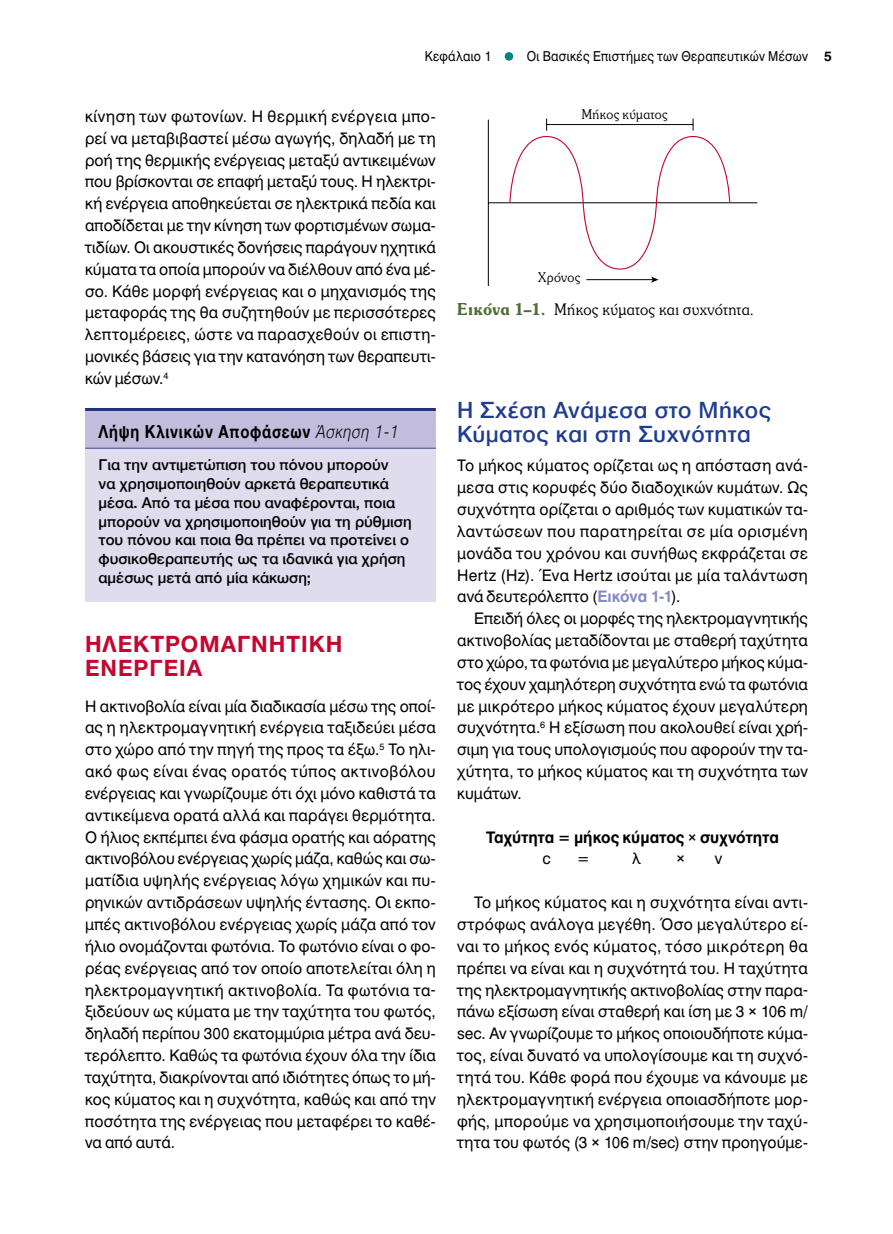
<style>
.page{position:relative;width:893px;height:1234px;background:#fff}
.page>*{position:absolute;margin:0;border:0;box-sizing:border-box;transform-origin:0 0}
.t1{font:500 24px/24px "CF Helvetica";letter-spacing:.02em;color:#1f3c90}
.t2{font:700 24px/24px "CF Helvetica";letter-spacing:.04em;color:#c20831}
.t3{font:700 18px "Helvetica Neue";letter-spacing:.05em;color:#000;scale:.83 1}
.t4{font:300 17.4px "UB Souvenir";letter-spacing:.02em;color:#000;scale:.92 1}
.t5{font:15.75px/21.9px "UB Helvetica";letter-spacing:.015em;color:#000;text-align:justify}
.t6{font:15.75px "UB Helvetica Bold";letter-spacing:.005em;color:#000}
.t7{font:15.75px "Arial";color:#000}
.t8{font:500 15px/18.8px "Helvetica Neue";color:#000}
.t9{font:300 14.7px "UB Souvenir";letter-spacing:.025em;color:#000;scale:.92 1}
.t10{font:13.5px "UB Helvetica";letter-spacing:.02em;color:#000;scale:.9 1}
.t11{font:12px "Helvetica LT Std";color:#000}
.s1{font-family:"UB Helvetica Bold"}
.s2{font-weight:300;font-style:italic}
.s3{font-family:"UB Souvenir Bold";font-weight:400;font-size:18px;color:#4c6e36}
.s4{font-family:"UB Helvetica Bold";color:#848ac4}
.s5{font-family:"Arial"}
</style>
<div class="page">
<div style="left:505px;top:52px;width:8px;height:9px;background:#008387;border-radius:50%"></div>
<div style="left:85px;top:420px;width:351px;height:182px;background:#dfdced"></div>
<hr style="left:85px;top:408px;width:351px;height:3px;background:#253081">
<div style="left:85px;top:411px;width:351px;height:36px;background:#c3bddd"></div>
<hr style="left:85px;top:447px;width:351px;height:1px;background:#253081">
<hr style="left:488px;top:120px;width:1px;height:166px;background:#000">
<hr style="left:488px;top:202px;width:269px;height:1px;background:#000">
<svg style="left:509px;top:118px;width:222px;height:152px"></svg>
<hr style="left:547px;top:124px;width:146px;height:1px;background:#000">
<hr style="left:586px;top:279px;width:67px;height:1px;background:#000">
<svg style="left:651px;top:276px;width:8px;height:6px"></svg>
<div style="left:573px;top:107px;width:103px;height:16px;background:#fff"></div>
<p class="t10" style="left:425px;top:48px;width:75px">Κεφάλαιο 1</p>
<p class="t10" style="left:527px;top:48px;width:341px">Οι Βασικές Επιστήμες των Θεραπευτικών Μέσων <span class="s1">5</span></p>
<p class="t5" style="left:85px;top:105px;width:352px">κίνηση των φωτονίων. Η θερμική ενέργεια μπο&shy;ρεί να μεταβιβαστεί μέσω αγωγής, δηλαδή με τη ροή της θερμικής ενέργειας μεταξύ αντικειμένων που βρίσκονται σε επαφή μεταξύ τους. Η ηλεκτρι&shy;κή ενέργεια αποθηκεύεται σε ηλεκτρικά πεδία και αποδίδεται με την κίνηση των φορτισμένων σωμα&shy;τιδίων. Οι ακουστικές δονήσεις παράγουν ηχητικά κύματα τα οποία μπορούν να διέλθουν από ένα μέ&shy;σο. Κάθε μορφή ενέργειας και ο μηχανισμός της μεταφοράς της θα συζητηθούν με περισσότερες λεπτομέρειες, ώστε να παρασχεθούν οι επιστη&shy;μονικές βάσεις για την κατανόηση των θεραπευτι&shy;κών μέσων.<sup>4</sup></p>
<p class="t3" style="left:99px;top:417px;width:363px">Λήψη Κλινικών Αποφάσεων <span class="s2">Άσκηση 1-1</span></p>
<p class="t8" style="left:99px;top:454px;width:315px">Για την αντιμετώπιση του πόνου μπορούν<br>να χρησιμοποιηθούν αρκετά θεραπευτικά μέσα. Από τα μέσα που αναφέρονται, ποια μπορούν να χρησιμοποιηθούν για τη ρύθμιση του πόνου και ποια θα πρέπει να προτείνει ο φυσικοθεραπευτής ως τα ιδανικά για χρήση αμέσως μετά από μία κάκωση;</p>
<h1 class="t2" style="left:85px;top:632px;width:259px">ΗΛΕΚΤΡΟΜΑΓΝΗΤΙΚΗ<br>ΕΝΕΡΓΕΙΑ</h1>
<p class="t5" style="left:85px;top:694px;width:352px">Η ακτινοβολία είναι μία διαδικασία μέσω της οποί&shy;ας η ηλεκτρομαγνητική ενέργεια ταξιδεύει μέσα στο χώρο από την πηγή της προς τα έξω.<sup>5</sup> Το ηλι&shy;ακό φως είναι ένας ορατός τύπος ακτινοβόλου ενέργειας και γνωρίζουμε ότι όχι μόνο καθιστά τα αντικείμενα ορατά αλλά και παράγει θερμότητα.<br>Ο ήλιος εκπέμπει ένα φάσμα ορατής και αόρατης ακτινοβόλου ενέργειας χωρίς μάζα, καθώς και σω&shy;ματίδια υψηλής ενέργειας λόγω χημικών και πυ&shy;ρηνικών αντιδράσεων υψηλής έντασης. Οι εκπο&shy;μπές ακτινοβόλου ενέργειας χωρίς μάζα από τον ήλιο ονομάζονται φωτόνια. Το φωτόνιο είναι ο φο&shy;ρέας ενέργειας από τον οποίο αποτελείται όλη η ηλεκτρομαγνητική ακτινοβολία. Τα φωτόνια τα&shy;ξιδεύουν ως κύματα με την ταχύτητα του φωτός, δηλαδή περίπου 300 εκατομμύρια μέτρα ανά δευ&shy;τερόλεπτο. Καθώς τα φωτόνια έχουν όλα την ίδια ταχύτητα, διακρίνονται από ιδιότητες όπως το μή&shy;κος κύματος και η συχνότητα, καθώς και από την ποσότητα της ενέργειας που μεταφέρει το καθέ&shy;να από αυτά.</p>
<p class="t9" style="left:582px;top:105px;width:95px">Μήκος κύματος</p>
<p class="t11" style="left:588px;top:107px;width:65px">Wavelength</p>
<p class="t9" style="left:538px;top:269px;width:47px">Χρόνος</p>
<p class="t11" style="left:555px;top:272px;width:28px">Time</p>
<p class="t4" style="left:457px;top:300px;width:324px"><span class="s3">Eικόνα 1–1.</span> Μήκος κύματος και συχνότητα.</p>
<h1 class="t1" style="left:457px;top:398px;width:315px">Η Σχέση Ανάμεσα στο Μήκος<br>Κύματος και στη Συχνότητα</h1>
<p class="t5" style="left:457px;top:454px;width:352px">Το μήκος κύματος ορίζεται ως η απόσταση ανά&shy;μεσα στις κορυφές δύο διαδοχικών κυμάτων. Ως συχνότητα ορίζεται ο αριθμός των κυματικών τα&shy;λαντώσεων που παρατηρείται σε μία ορισμένη μονάδα του χρόνου και συνήθως εκφράζεται σε Hertz (Hz). Ένα Hertz ισούται με μία ταλάντωση ανά δευτερόλεπτο (<span class="s4">Εικόνα 1-1</span>).</p>
<p class="t5" style="left:457px;top:607px;width:352px;text-indent:17px">Επειδή όλες οι μορφές της ηλεκτρομαγνητικής ακτινοβολίας μεταδίδονται με σταθερή ταχύτητα στο χώρο, τα φωτόνια με μεγαλύτερο μήκος κύμα&shy;τος έχουν χαμηλότερη συχνότητα ενώ τα φωτόνια με μικρότερο μήκος κύματος έχουν μεγαλύτερη συχνότητα.<sup>6</sup> Η εξίσωση που ακολουθεί είναι χρή&shy;σιμη για τους υπολογισμούς που αφορούν την τα&shy;χύτητα, το μήκος κύματος και τη συχνότητα των κυμάτων.</p>
<p class="t6" style="left:486px;top:827px;width:294px">Ταχύτητα = μήκος κύματος <span class="s5">×</span> συχνότητα</p>
<p class="t5" style="left:543px;top:847px;width:10px">c</p>
<p class="t5" style="left:577px;top:847px;width:15px">=</p>
<p class="t5" style="left:632px;top:847px;width:10px">λ</p>
<p class="t7" style="left:676px;top:848px;width:11px">×</p>
<p class="t5" style="left:715px;top:847px;width:9px">v</p>
<p class="t5" style="left:457px;top:891px;width:352px;text-indent:17px">Το μήκος κύματος και η συχνότητα είναι αντι&shy;στρόφως ανάλογα μεγέθη. Όσο μεγαλύτερο εί&shy;ναι το μήκος ενός κύματος, τόσο μικρότερη θα πρέπει να είναι και η συχνότητά του. Η ταχύτητα της ηλεκτρομαγνητικής ακτινοβολίας στην παρα&shy;πάνω εξίσωση είναι σταθερή και ίση με 3 <span class="s5">×</span> 106 m/ sec. Αν γνωρίζουμε το μήκος οποιουδήποτε κύμα&shy;τος, είναι δυνατό να υπολογίσουμε και τη συχνό&shy;τητά του. Κάθε φορά που έχουμε να κάνουμε με ηλεκτρομαγνητική ενέργεια οποιασδήποτε μορ&shy;φής, μπορούμε να χρησιμοποιήσουμε την ταχύ&shy;τητα του φωτός (3 <span class="s5">×</span> 106 m/sec) στην προηγούμε-</p>
</div>
